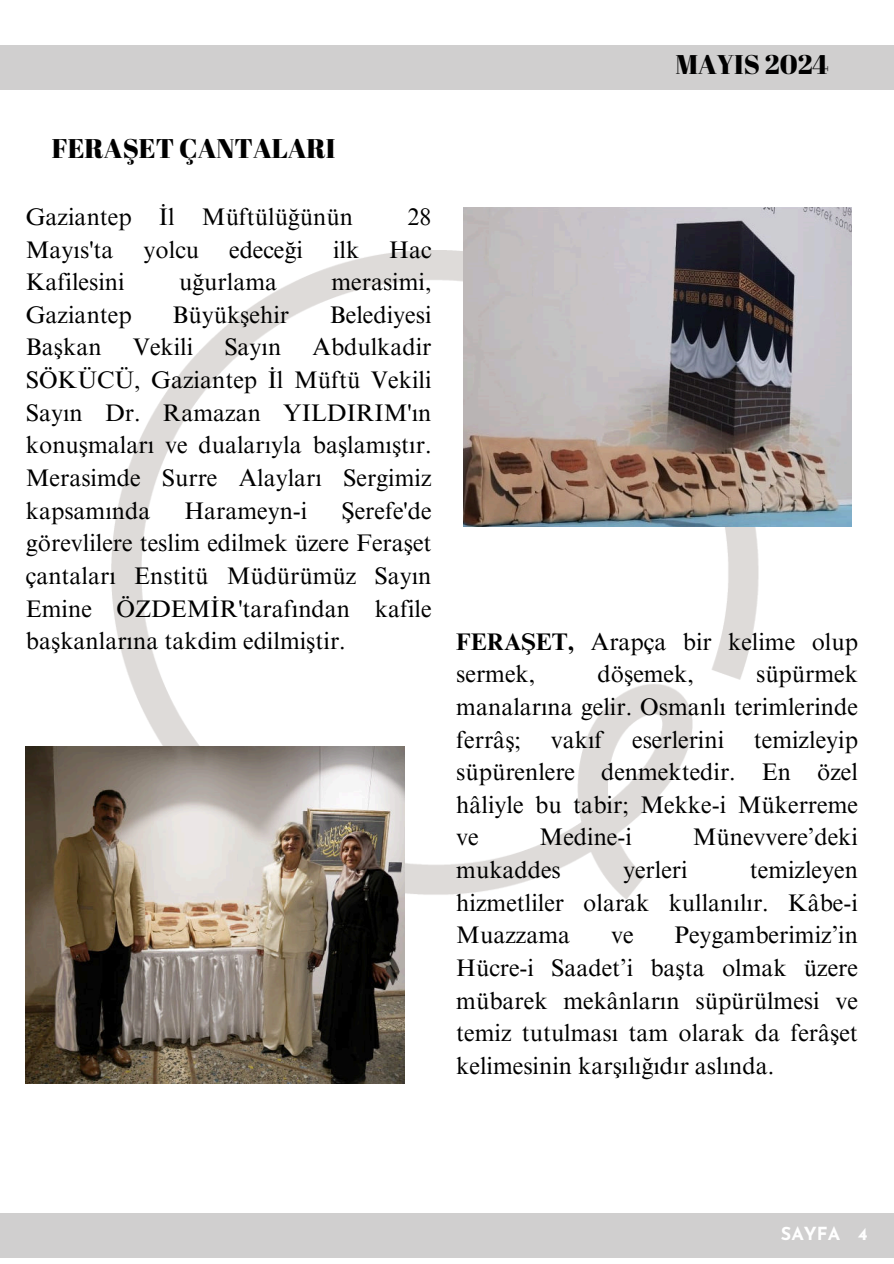
<style>
.page{position:relative;width:894px;height:1264px;background:#fff}
.page>*{position:absolute;margin:0;border:0;box-sizing:border-box;transform-origin:0 0}
.t1{font:27px "Abril Fatface";color:#000}
.t2{font:24px/32.7px "Times NRMT Pro";color:#000;text-align:justify}
.t3{font:700 18px "Josefin Sans";color:#fff}
.s1{font-weight:700}
</style>
<div class="page">
<div style="left:0;top:45px;width:893px;height:44px;background:#d0cfcf"></div>
<div style="left:0;top:1213px;width:893px;height:44px;background:#d0cfcf"></div>
<img style="left:111px;top:251px;width:671px;height:648px">
<img style="left:26px;top:746px;width:378px;height:337px">
<img style="left:463px;top:207px;width:388px;height:319px">
<p class="t1" style="left:675px;top:46px;width:155px">MAYIS 2024</p>
<p class="t1" style="left:52px;top:129px;width:285px">FERAŞET ÇANTALARI</p>
<p class="t2" style="left:26px;top:202px;width:328px">Gaziantep İl Müftülüğünün</p>
<p class="t2" style="left:26px;top:202px;width:407px;text-indent:381px">28<br>Mayıs'ta yolcu edeceği ilk Hac Kafilesini</p>
<p class="t2" style="left:179px;top:267px;width:99px">uğurlama</p>
<p class="t2" style="left:331px;top:267px;width:101px">merasimi,</p>
<p class="t2" style="left:26px;top:299px;width:107px">Gaziantep</p>
<p class="t2" style="left:172px;top:299px;width:118px">Büyükşehir</p>
<p class="t2" style="left:330px;top:299px;width:103px">Belediyesi</p>
<p class="t2" style="left:26px;top:332px;width:77px">Başkan</p>
<p class="t2" style="left:133px;top:332px;width:62px">Vekili</p>
<p class="t2" style="left:224px;top:332px;width:58px">Sayın</p>
<p class="t2" style="left:26px;top:332px;width:407px;text-indent:286px">Abdulkadir SÖKÜCÜ, Gaziantep İl Müftü Vekili Sayın Dr. Ramazan YILDIRIM'ın konuşmaları ve dualarıyla başlamıştır.<br>Merasimde Surre Alayları Sergimiz kapsamında</p>
<p class="t2" style="left:184px;top:495px;width:124px">Harameyn-i</p>
<p class="t2" style="left:26px;top:495px;width:407px;text-indent:315px">Şerefe'de görevlilere teslim edilmek üzere Feraşet çantaları Enstitü Müdürümüz Sayın Emine ÖZDEMİR'tarafından kafile başkanlarına takdim edilmiştir.</p>
<p class="t2" style="left:456px;top:626px;width:403px"><span class="s1">FERAŞET,</span> Arapça bir kelime olup sermek,</p>
<p class="t2" style="left:456px;top:659px;width:403px;text-indent:300px">süpürmek manalarına gelir. Osmanlı terimlerinde ferrâş; vakıf eserlerini temizleyip süpürenlere denmektedir. En özel hâliyle bu tabir; Mekke-i Mükerreme ve</p>
<p class="t2" style="left:597px;top:659px;width:98px">döşemek,</p>
<p class="t2" style="left:539px;top:822px;width:94px">Medine-i</p>
<p class="t2" style="left:692px;top:822px;width:167px">Münevvere’deki</p>
<p class="t2" style="left:456px;top:854px;width:106px">mukaddes</p>
<p class="t2" style="left:623px;top:854px;width:66px">yerleri</p>
<p class="t2" style="left:456px;top:854px;width:403px;text-indent:293px">temizleyen hizmetliler olarak kullanılır. Kâbe-i Muazzama</p>
<p class="t2" style="left:456px;top:920px;width:403px;text-indent:218px">Peygamberimiz’in Hücre-i Saadet’i başta olmak üzere mübarek mekânların süpürülmesi ve temiz tutulması tam olarak da ferâşet kelimesinin karşılığıdır aslında.</p>
<p class="t2" style="left:611px;top:920px;width:24px">ve</p>
<p class="t3" style="left:780px;top:1217px;width:88px">SAYFA 4</p>
</div>
